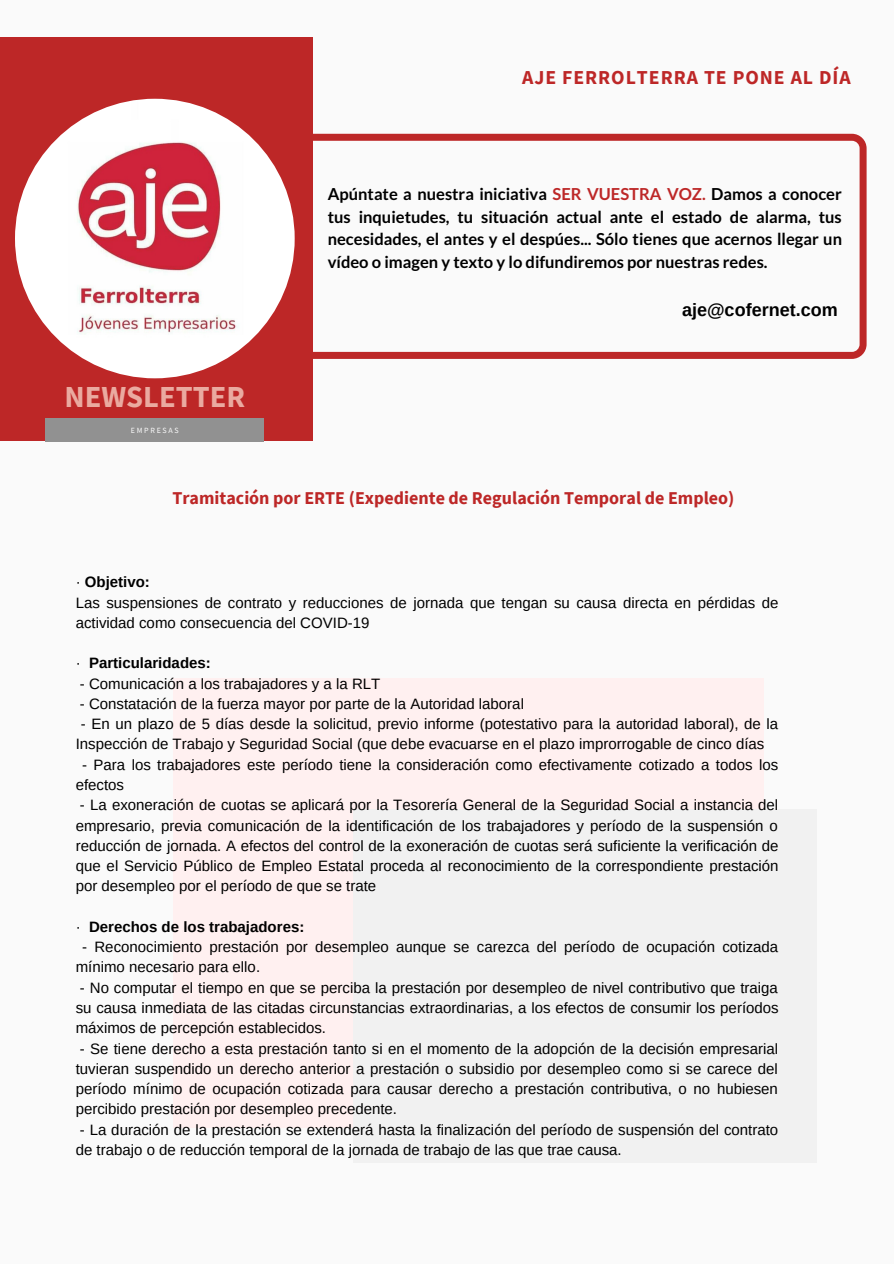
<style>
.page{position:relative;width:894px;height:1264px;background:#fff}
.page>*{position:absolute;margin:0;border:0;box-sizing:border-box;transform-origin:0 0}
.t1{font:700 30.45px "Source Sans Pro";color:#eaaaa0}
.t2{font:700 19.65px "Source Sans Pro";letter-spacing:.05em;color:#bd2727}
.t3{font:700 18px "Source Sans Pro";color:#bd2727}
.t4{font:700 18px "Arimo";color:#000}
.t5{font:700 16.5px/22.5px "Lato";color:#000;text-align:justify}
.t6{font:15px/20.2px "Arimo";color:#000}
.t7{font:700 15px "Arimo";color:#000}
.t8{font:7.95px "Source Sans Pro";letter-spacing:.21em;color:#fafafa}
.s1{color:#bd2727}
.s2{font-weight:700}
.s3{font-weight:400}
</style>
<div class="page">
<div style="left:0;top:0;width:893px;height:1263px;background:#fafafa"></div>
<svg style="left:312px;top:134px;width:554px;height:225px"></svg>
<div style="left:0;top:37px;width:312px;height:403px;background:#bd2727"></div>
<div style="left:46px;top:418px;width:218px;height:23px;background:#919191"></div>
<img style="left:15px;top:99px;width:279px;height:279px;border-radius:50%">
<div style="left:173px;top:677px;width:590px;height:450px;background:#fff0f0"></div>
<div style="left:353px;top:809px;width:463px;height:353px;background:#f1f1f1"></div>
<h2 class="t2" style="left:522px;top:65px;width:330px">AJE FERROLTERRA TE PONE AL DÍA</h2>
<h1 class="t1" style="left:64px;top:377px;width:182px">NEWSLETTER</h1>
<p class="t8" style="left:131px;top:425px;width:49px">EMPRESAS</p>
<p class="t5" style="left:328px;top:183px;width:515px">Apúntate a nuestra iniciativa <span class="s1">SER VUESTRA VOZ.</span> Damos a conocer tus inquietudes, tu situación actual ante el estado de alarma, tus necesidades, el antes y el despúes... Sólo tienes que acernos llegar un vídeo o imagen y texto y lo difundiremos por nuestras redes.</p>
<p class="t4" style="left:681px;top:299px;width:157px">aje@cofernet.com</p>
<p class="t3" style="left:172px;top:486px;width:563px">Tramitación por ERTE (Expediente de Regulación Temporal de Empleo)</p>
<p class="t6" style="left:76px;top:572px;width:704px">· <span class="s2">Objetivo:<br></span>Las suspensiones de contrato y reducciones de jornada que tengan su causa directa en pérdidas de actividad como consecuencia del COVID-19</p>
<p class="t7" style="left:76px;top:654px;width:137px"><span class="s3">·</span> Particularidades:</p>
<p class="t6" style="left:80px;top:673px;width:302px">- Comunicación a los trabajadores y a la RLT</p>
<p class="t6" style="left:80px;top:693px;width:445px">- Constatación de la fuerza mayor por parte de la Autoridad laboral</p>
<p class="t6" style="left:76px;top:713px;width:703px;text-indent:5px">- En un plazo de 5 días desde la solicitud, previo informe (potestativo para la autoridad laboral), de la<br>Inspección de Trabajo y Seguridad Social (que debe evacuarse en el plazo improrrogable de cinco días</p>
<p class="t6" style="left:76px;top:754px;width:703px;text-indent:6px">- Para los trabajadores este período tiene la consideración como efectivamente cotizado a todos los efectos</p>
<p class="t6" style="left:76px;top:795px;width:704px;text-align:justify">- La exoneración de cuotas se aplicará por la Tesorería General de la Seguridad Social a instancia del empresario, previa comunicación de la identificación de los trabajadores y período de la suspensión o reducción de jornada. A efectos del control de la exoneración de cuotas será suficiente la verificación de que el Servicio Público de Empleo Estatal proceda al reconocimiento de la correspondiente prestación por desempleo por el período de que se trate</p>
<p class="t7" style="left:76px;top:918px;width:230px"><span class="s3">·</span> Derechos de los trabajadores:</p>
<p class="t6" style="left:76px;top:936px;width:704px;text-indent:6px">- Reconocimiento prestación por desempleo aunque se carezca del período de ocupación cotizada mínimo necesario para ello.</p>
<p class="t6" style="left:76px;top:977px;width:704px;text-align:justify">- No computar el tiempo en que se perciba la prestación por desempleo de nivel contributivo que traiga su causa inmediata de las citadas circunstancias extraordinarias, a los efectos de consumir los períodos máximos de percepción establecidos.</p>
<p class="t6" style="left:76px;top:1038px;width:703px;text-align:justify">- Se tiene derecho a esta prestación tanto si en el momento de la adopción de la decisión empresarial tuvieran suspendido un derecho anterior a prestación o subsidio por desempleo como si se carece del período mínimo de ocupación cotizada para causar derecho a prestación contributiva, o no hubiesen percibido prestación por desempleo precedente.</p>
<p class="t6" style="left:76px;top:1119px;width:703px">- La duración de la prestación se extenderá hasta la finalización del período de suspensión del contrato de trabajo o de reducción temporal de la jornada de trabajo de las que trae causa.</p>
</div>
